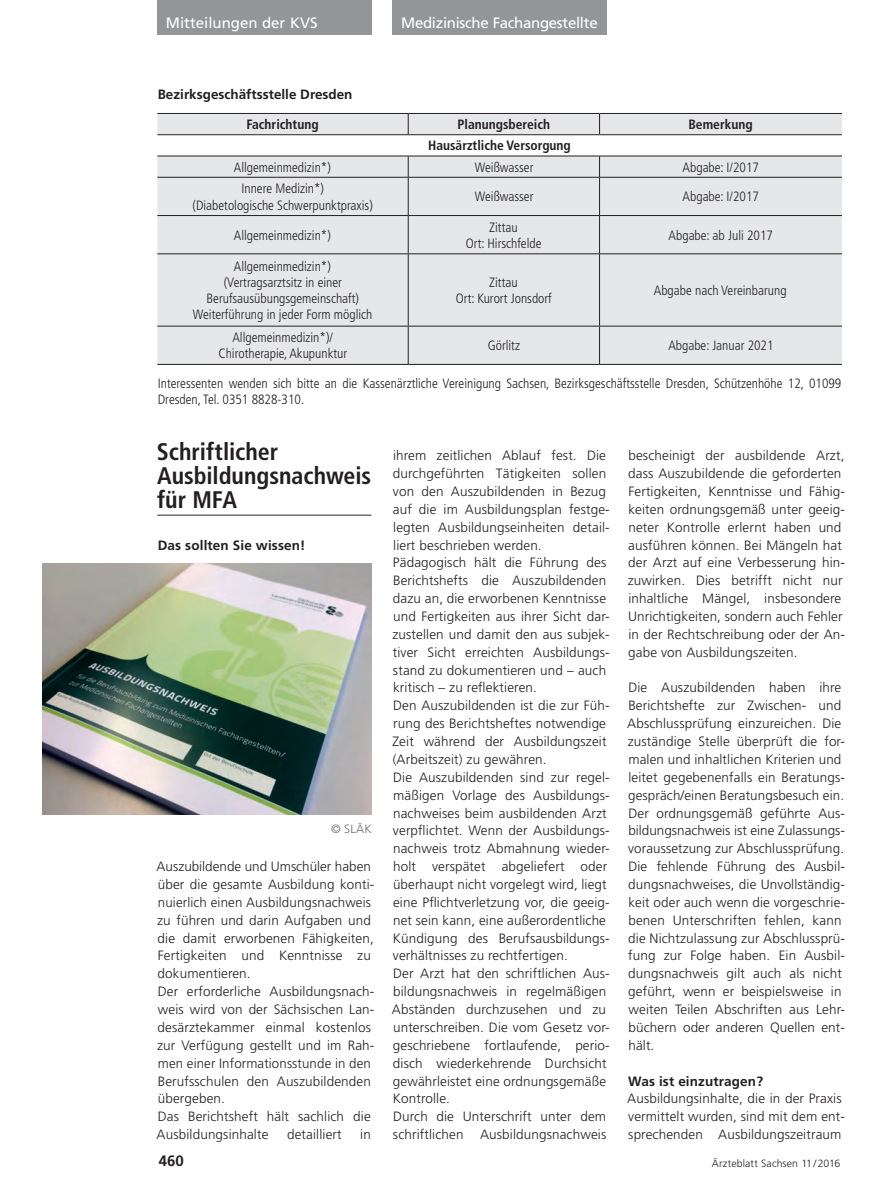
<style>
.page{position:relative;width:893px;height:1191px;background:#fff}
.page>*{position:absolute;margin:0;border:0;box-sizing:border-box;transform-origin:0 0}
.t1{font:700 condensed 24px/24px "Frutiger";color:#231f20}
.t2{font:15px "Frutiger";letter-spacing:-.02em;color:#fff}
.t3{font:15px "Frutiger";color:#fff}
.t4{font:700 15px "Frutiger";color:#231f20}
.t5{font:300 13.5px/17.9px "Frutiger";letter-spacing:.01em;color:#231f20}
.t6{font:300 condensed 13.5px/16.2px "Frutiger";color:#231f20;text-align:center}
.t7{font:700 13.5px "Frutiger";letter-spacing:.005em;color:#231f20}
.t8{font:700 condensed 13.5px "Frutiger";color:#231f20}
.t9{font:300 12px "Frutiger";color:#6c6d70}
.t10{font:300 10.5px "Frutiger";letter-spacing:.01em;color:#231f20}
</style>
<div class="page">
<hr style="left:157px;top:515px;width:214px;height:1px;background:#231f20">
<div style="left:157px;top:0;width:214px;height:34px;background:#939598"></div>
<div style="left:157px;top:114px;width:685px;height:250px;background:#e6e7e9"></div>
<div style="left:157px;top:135px;width:685px;height:21px;background:#fff"></div>
<hr style="left:157px;top:113px;width:251px;height:1px;background:#231f20">
<hr style="left:408px;top:113px;width:192px;height:1px;background:#231f20">
<svg style="left:408px;top:114px;width:1px;height:20px"></svg>
<hr style="left:600px;top:113px;width:242px;height:1px;background:#231f20">
<svg style="left:599px;top:114px;width:1px;height:20px"></svg>
<hr style="left:157px;top:134px;width:251px;height:1px;background:#231f20">
<hr style="left:408px;top:134px;width:192px;height:1px;background:#231f20">
<hr style="left:600px;top:134px;width:242px;height:1px;background:#231f20">
<hr style="left:157px;top:156px;width:251px;height:1px;background:#231f20">
<hr style="left:408px;top:156px;width:192px;height:1px;background:#231f20">
<svg style="left:408px;top:156px;width:1px;height:21px"></svg>
<hr style="left:600px;top:156px;width:242px;height:1px;background:#231f20">
<svg style="left:599px;top:156px;width:1px;height:21px"></svg>
<hr style="left:157px;top:177px;width:251px;height:1px;background:#231f20">
<hr style="left:408px;top:177px;width:192px;height:1px;background:#231f20">
<hr style="left:408px;top:178px;width:1px;height:37px;background:#231f20">
<hr style="left:600px;top:177px;width:242px;height:1px;background:#231f20">
<hr style="left:599px;top:178px;width:1px;height:37px;background:#231f20">
<hr style="left:157px;top:215px;width:251px;height:1px;background:#231f20">
<hr style="left:408px;top:215px;width:192px;height:1px;background:#231f20">
<hr style="left:408px;top:216px;width:1px;height:37px;background:#231f20">
<hr style="left:600px;top:215px;width:242px;height:1px;background:#231f20">
<hr style="left:599px;top:216px;width:1px;height:37px;background:#231f20">
<hr style="left:157px;top:253px;width:251px;height:1px;background:#231f20">
<hr style="left:408px;top:253px;width:192px;height:1px;background:#231f20">
<hr style="left:408px;top:254px;width:1px;height:72px;background:#231f20">
<hr style="left:600px;top:253px;width:242px;height:1px;background:#231f20">
<hr style="left:599px;top:254px;width:1px;height:72px;background:#231f20">
<hr style="left:157px;top:326px;width:251px;height:1px;background:#231f20">
<hr style="left:408px;top:326px;width:192px;height:1px;background:#231f20">
<hr style="left:408px;top:326px;width:1px;height:38px;background:#231f20">
<hr style="left:600px;top:326px;width:242px;height:1px;background:#231f20">
<hr style="left:599px;top:326px;width:1px;height:38px;background:#231f20">
<hr style="left:157px;top:364px;width:251px;height:1px;background:#231f20">
<hr style="left:408px;top:364px;width:192px;height:1px;background:#231f20">
<hr style="left:600px;top:364px;width:242px;height:1px;background:#231f20">
<div style="left:393px;top:0;width:214px;height:34px;background:#939598"></div>
<img style="left:43px;top:563px;width:328px;height:251px">
<p class="t3" style="left:166px;top:14px;width:153px">Mitteilungen der KVS</p>
<p class="t2" style="left:401px;top:14px;width:198px">Medizinische Fachangestellte</p>
<p class="t7" style="left:158px;top:86px;width:196px">Bezirksgeschäftsstelle Dresden</p>
<p class="t8" style="left:247px;top:116px;width:74px">Fachrichtung</p>
<p class="t8" style="left:457px;top:116px;width:94px">Planungsbereich</p>
<p class="t8" style="left:688px;top:116px;width:66px">Bemerkung</p>
<p class="t8" style="left:428px;top:138px;width:144px">Hausärztliche Versorgung</p>
<p class="t6" style="left:234px;top:159px;width:99px">Allgemeinmedizin*)</p>
<p class="t6" style="left:475px;top:159px;width:60px">Weißwasser</p>
<p class="t6" style="left:683px;top:159px;width:78px">Abgabe: I/2017</p>
<p class="t6" style="left:193px;top:181px;width:182px">Innere Medizin*)<br>(Diabetologische Schwerpunktpraxis)</p>
<p class="t6" style="left:475px;top:189px;width:60px">Weißwasser</p>
<p class="t6" style="left:683px;top:189px;width:78px">Abgabe: I/2017</p>
<p class="t6" style="left:234px;top:227px;width:99px">Allgemeinmedizin*)</p>
<p class="t6" style="left:466px;top:219px;width:77px">Zittau<br>Ort: Hirschfelde</p>
<p class="t6" style="left:669px;top:227px;width:106px">Abgabe: ab Juli 2017</p>
<p class="t6" style="left:193px;top:258px;width:181px">Allgemeinmedizin*)<br>(Vertragsarztsitz in einer<br>Berufsausübungsgemeinschaft)<br>Weiterführung in jeder Form möglich</p>
<p class="t6" style="left:456px;top:274px;width:97px">Zittau<br>Ort: Kurort Jonsdorf</p>
<p class="t6" style="left:654px;top:282px;width:134px">Abgabe nach Vereinbarung</p>
<p class="t6" style="left:218px;top:330px;width:130px">Allgemeinmedizin*)/<br>Chirotherapie, Akupunktur</p>
<p class="t6" style="left:488px;top:338px;width:34px">Görlitz</p>
<p class="t6" style="left:668px;top:338px;width:107px">Abgabe: Januar 2021</p>
<p class="t6" style="left:158px;top:376px;width:685px;text-align:left">Interessenten wenden sich bitte an die Kassenärztliche Vereinigung Sachsen, Bezirksgeschäftsstelle Dresden, Schützenhöhe 12, 01099<br>Dresden, Tel. 0351 8828-310.</p>
<h1 class="t1" style="left:157px;top:440px;width:216px">Schriftlicher<br>Ausbildungsnachweis für MFA</h1>
<p class="t7" style="left:158px;top:537px;width:149px">Das sollten Sie wissen!</p>
<p class="t9" style="left:331px;top:822px;width:42px">© SLÄK</p>
<p class="t5" style="left:157px;top:857px;width:219px">Auszubildende und Umschüler haben über die gesamte Ausbildung konti&shy;nuierlich einen Ausbildungsnachweis zu führen und darin Aufgaben und die damit erworbenen Fähigkeiten,<br>Fertigkeiten und Kenntnisse zu dokumentieren.<br>Der erforderliche Ausbildungsnach&shy;weis wird von der Sächsischen Lan&shy;desärztekammer einmal kostenlos zur Verfügung gestellt und im Rah&shy;men einer Informationsstunde in den<br>Berufsschulen den Auszubildenden übergeben.<br>Das Berichtsheft hält sachlich die<br>Ausbildungsinhalte</p>
<p class="t5" style="left:287px;top:1125px;width:56px">detailliert</p>
<p class="t5" style="left:360px;top:1125px;width:12px">in</p>
<p class="t5" style="left:392px;top:446px;width:219px">ihrem zeitlichen Ablauf fest. Die durchgeführten Tätigkeiten sollen von den Auszubildenden in Bezug auf die im Ausbildungsplan festge&shy;legten Ausbildungseinheiten detail&shy;liert beschrieben werden.<br>Pädagogisch hält die Führung des Berichtshefts die Auszubildenden dazu an, die erworbenen Kenntnisse und Fertigkeiten aus ihrer Sicht dar&shy;zustellen und damit den aus subjek&shy;tiver Sicht erreichten Ausbildungs&shy;stand zu dokumentieren und – auch kritisch – zu reflektieren.<br>Den Auszubildenden ist die zur Füh&shy;rung des Berichtsheftes notwendige Zeit während der Ausbildungszeit (Arbeitszeit) zu gewähren.<br>Die Auszubildenden sind zur regel&shy;mäßigen Vorlage des Ausbildungs&shy;nachweises beim ausbildenden Arzt verpflichtet. Wenn der Ausbildungs&shy;nachweis trotz Abmahnung wieder&shy;holt verspätet abgeliefert oder überhaupt nicht vorgelegt wird, liegt eine Pflichtverletzung vor, die geeig&shy;net sein kann, eine außerordentliche Kündigung des Berufsausbildungs&shy;verhältnisses zu rechtfertigen.<br>Der Arzt hat den schriftlichen Aus&shy;bildungsnachweis in regelmäßigen Abständen durchzusehen und zu unterschreiben. Die vom Gesetz vor&shy;geschriebene fortlaufende, perio&shy;disch wiederkehrende Durchsicht gewährleistet eine ordnungsgemäße Kontrolle.<br>Durch die Unterschrift unter dem schriftlichen Ausbildungsnachweis</p>
<p class="t5" style="left:628px;top:446px;width:219px">bescheinigt der ausbildende Arzt, dass Auszubildende die geforderten Fertigkeiten, Kenntnisse und Fähig&shy;keiten ordnungsgemäß unter geeig&shy;neter Kontrolle erlernt haben und ausführen können. Bei Mängeln hat der Arzt auf eine Verbesserung hin&shy;zuwirken. Dies betrifft nicht nur inhaltliche Mängel, insbesondere Unrichtigkeiten, sondern auch Fehler in der Rechtschreibung oder der An-- gabe von Ausbildungszeiten.</p>
<p class="t5" style="left:627px;top:679px;width:219px">Die Auszubildenden haben ihre Berichtshefte zur Zwischen- und Abschlussprüfung einzureichen. Die zuständige Stelle überprüft die for&shy;malen und inhaltlichen Kriterien und leitet gegebenenfalls ein Beratungs&shy;gespräch/einen Beratungsbesuch ein.<br>Der ordnungsgemäß geführte Aus&shy;bildungsnachweis ist eine Zulassungs&shy;voraussetzung zur Abschlussprüfung.<br>Die fehlende Führung des Ausbil&shy;dungsnachweises, die Unvollständig&shy;keit oder auch wenn die vorgeschrie&shy;benen Unterschriften fehlen, kann die Nichtzulassung zur Abschlussprü&shy;fung zur Folge haben. Ein Ausbil&shy;dungsnachweis gilt auch als nicht geführt, wenn er beispielsweise in weiten Teilen Abschriften aus Lehr&shy;büchern oder anderen Quellen ent&shy;hält.</p>
<p class="t7" style="left:628px;top:1072px;width:136px">Was ist einzutragen?</p>
<p class="t5" style="left:627px;top:1089px;width:219px">Ausbildungsinhalte, die in der Praxis vermittelt wurden, sind mit dem ent&shy;sprechenden Ausbildungszeitraum</p>
<p class="t4" style="left:159px;top:1151px;width:27px">460</p>
<p class="t10" style="left:712px;top:1157px;width:130px">Ärzteblatt Sachsen 11/2016</p>
</div>
